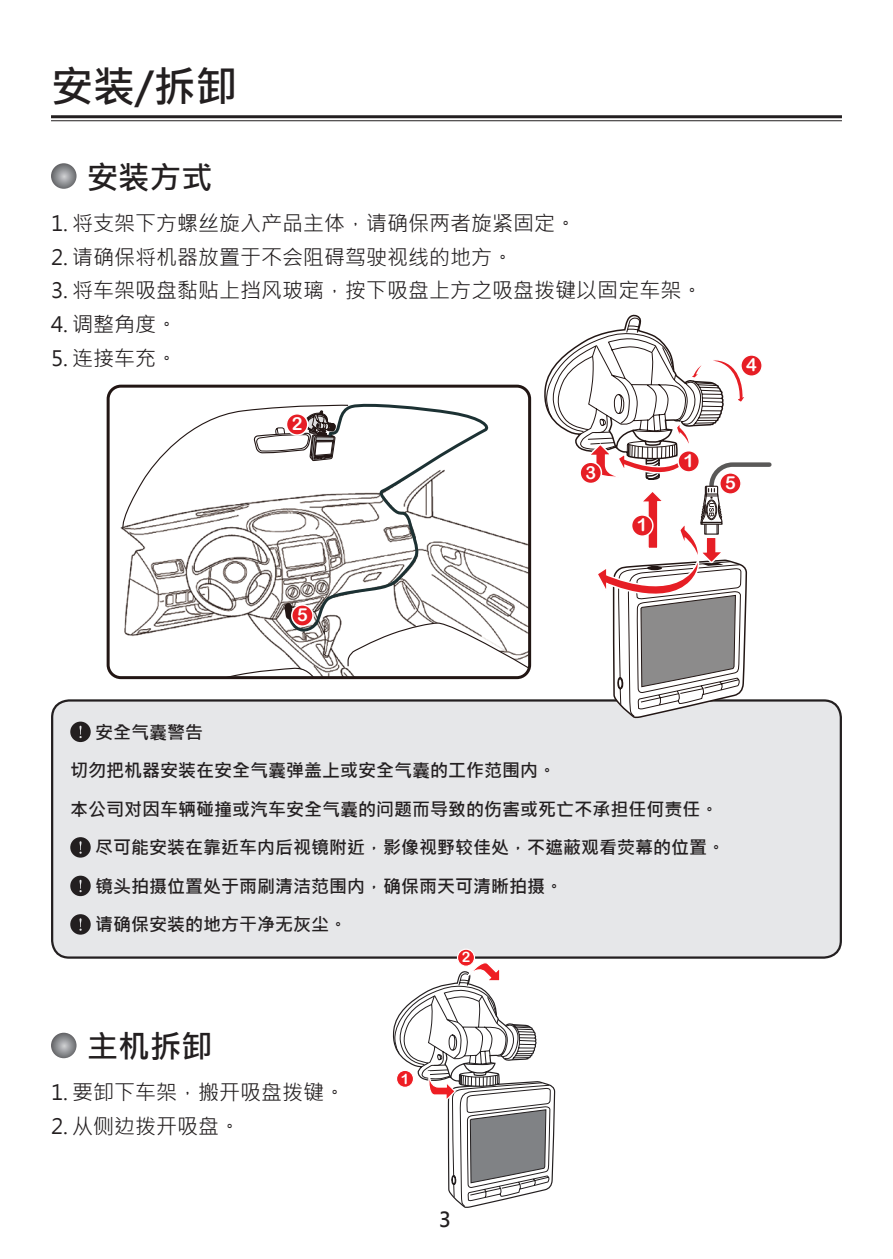
<style>
.page{position:relative;width:893px;height:1259px;background:#fff}
.page>*{position:absolute;margin:0;border:0;box-sizing:border-box;transform-origin:0 0}
.t1{font:700 42px "Microsoft Jheng Hei";color:#231f20}
.t2{font:700 31.5px "Microsoft Jheng Hei";color:#231f20}
.t3{font:21px "Microsoft Jheng Hei";color:#231f20}
.t4{font:700 20.4px "Microsoft Jheng Hei";color:#231f20}
.t5{font:700 18px "Microsoft Jheng Hei";color:#231f20}
.t6{font:18px "Arial Rounded MT Bold";color:#fff}
.t7{font:14.4px "Arial Rounded MT Bold";color:#fff}
</style>
<div class="page">
<div style="left:52px;top:700px;width:789px;height:257px;background:#e6e7e9;border-radius:17px"></div>
<svg style="left:70px;top:721px;width:21px;height:21px"></svg>
<svg style="left:70px;top:837px;width:21px;height:20px"></svg>
<svg style="left:70px;top:875px;width:21px;height:21px"></svg>
<svg style="left:70px;top:914px;width:21px;height:20px"></svg>
<div style="left:51px;top:699px;width:791px;height:259px;border:2px solid #231f20;border-radius:17px"></div>
<hr style="left:51px;top:115px;width:791px;height:3px;background:#231f20">
<hr style="left:51px;top:120px;width:791px;height:1px;background:#231f20">
<svg style="left:51px;top:163px;width:26px;height:26px"></svg>
<svg style="left:51px;top:1032px;width:26px;height:26px"></svg>
<svg style="left:389px;top:958px;width:167px;height:250px"></svg>
<div style="left:396px;top:1070px;width:17px;height:17px;background:#ee1d23;border-radius:50%"></div>
<div style="left:396px;top:1069px;width:18px;height:19px;border:1px solid #fff;border-radius:50%"></div>
<div style="left:457px;top:949px;width:17px;height:17px;background:#ee1d23;border-radius:50%"></div>
<div style="left:457px;top:948px;width:18px;height:18px;border:1px solid #fff;border-radius:50%"></div>
<svg style="left:540px;top:314px;width:234px;height:405px"></svg>
<div style="left:632px;top:515px;width:21px;height:21px;background:#e61e25;border-radius:50%"></div>
<div style="left:631px;top:514px;width:23px;height:23px;border:2px solid #fff;border-radius:50%"></div>
<div style="left:678px;top:451px;width:21px;height:21px;background:#e61e25;border-radius:50%"></div>
<div style="left:677px;top:450px;width:23px;height:23px;border:2px solid #fff;border-radius:50%"></div>
<div style="left:580px;top:462px;width:21px;height:21px;background:#e61e25;border-radius:50%"></div>
<div style="left:579px;top:461px;width:23px;height:23px;border:2px solid #fff;border-radius:50%"></div>
<div style="left:741px;top:355px;width:21px;height:21px;background:#e61e25;border-radius:50%"></div>
<div style="left:740px;top:354px;width:23px;height:23px;border:2px solid #fff;border-radius:50%"></div>
<div style="left:720px;top:473px;width:21px;height:21px;background:#e61e25;border-radius:50%"></div>
<div style="left:719px;top:472px;width:23px;height:23px;border:2px solid #fff;border-radius:50%"></div>
<img style="left:108px;top:386px;width:422px;height:289px">
<svg style="left:121px;top:403px;width:165px;height:125px"></svg>
<svg style="left:286px;top:403px;width:208px;height:195px"></svg>
<svg style="left:164px;top:598px;width:366px;height:77px"></svg>
<div style="left:107px;top:385px;width:424px;height:294px;border:3px solid #221614;border-radius:13px"></div>
<div style="left:286px;top:414px;width:22px;height:21px;background:#e61e25;border-radius:50%"></div>
<div style="left:286px;top:413px;width:22px;height:23px;border:2px solid #fff;border-radius:50%"></div>
<div style="left:292px;top:605px;width:21px;height:21px;background:#e61e25;border-radius:50%"></div>
<div style="left:291px;top:604px;width:23px;height:23px;border:2px solid #fff;border-radius:50%"></div>
<h1 class="t1" style="left:51px;top:60px;width:188px">安装/拆卸</h1>
<h2 class="t2" style="left:87px;top:157px;width:128px">安装方式</h2>
<p class="t3" style="left:51px;top:210px;width:527px">1. 将支架下方螺丝旋入产品主体，请确保两者旋紧固定。</p>
<p class="t3" style="left:51px;top:244px;width:464px">2. 请确保将机器放置于不会阻碍驾驶视线的地方。</p>
<p class="t3" style="left:51px;top:277px;width:653px">3. 将车架吸盘黏贴上挡风玻璃，按下吸盘上方之吸盘拨键以固定车架。</p>
<p class="t3" style="left:51px;top:311px;width:128px">4. 调整角度。</p>
<p class="t3" style="left:51px;top:345px;width:128px">5. 连接车充。</p>
<p class="t6" style="left:292px;top:413px;width:12px">2</p>
<p class="t6" style="left:297px;top:604px;width:12px">5</p>
<p class="t6" style="left:585px;top:462px;width:12px">3</p>
<p class="t6" style="left:637px;top:514px;width:12px">1</p>
<p class="t6" style="left:683px;top:450px;width:12px">1</p>
<p class="t6" style="left:746px;top:354px;width:12px">4</p>
<p class="t6" style="left:725px;top:472px;width:12px">5</p>
<p class="t5" style="left:95px;top:721px;width:109px">安全气囊警告</p>
<p class="t5" style="left:70px;top:759px;width:487px">切勿把机器安装在安全气囊弹盖上或安全气囊的工作范围内。</p>
<p class="t5" style="left:70px;top:798px;width:649px">本公司对因车辆碰撞或汽车安全气囊的问题而导致的伤害或死亡不承担任何责任。</p>
<p class="t5" style="left:95px;top:836px;width:631px">尽可能安装在靠近车内后视镜附近，影像视野较佳处，不遮蔽观看荧幕的位置。</p>
<p class="t5" style="left:95px;top:875px;width:469px">镜头拍摄位置处于雨刷清洁范围内，确保雨天可清晰拍摄。</p>
<p class="t5" style="left:95px;top:913px;width:253px">请确保安装的地方干净无灰尘。</p>
<h2 class="t2" style="left:87px;top:1027px;width:128px">主机拆卸</h2>
<p class="t3" style="left:51px;top:1079px;width:296px">1. 要卸下车架，搬开吸盘拨键。</p>
<p class="t3" style="left:51px;top:1113px;width:191px">2. 从侧边拨开吸盘。</p>
<p class="t7" style="left:401px;top:1070px;width:10px">1</p>
<p class="t7" style="left:462px;top:948px;width:10px">2</p>
<p class="t4" style="left:439px;top:1207px;width:14px">3</p>
</div>
